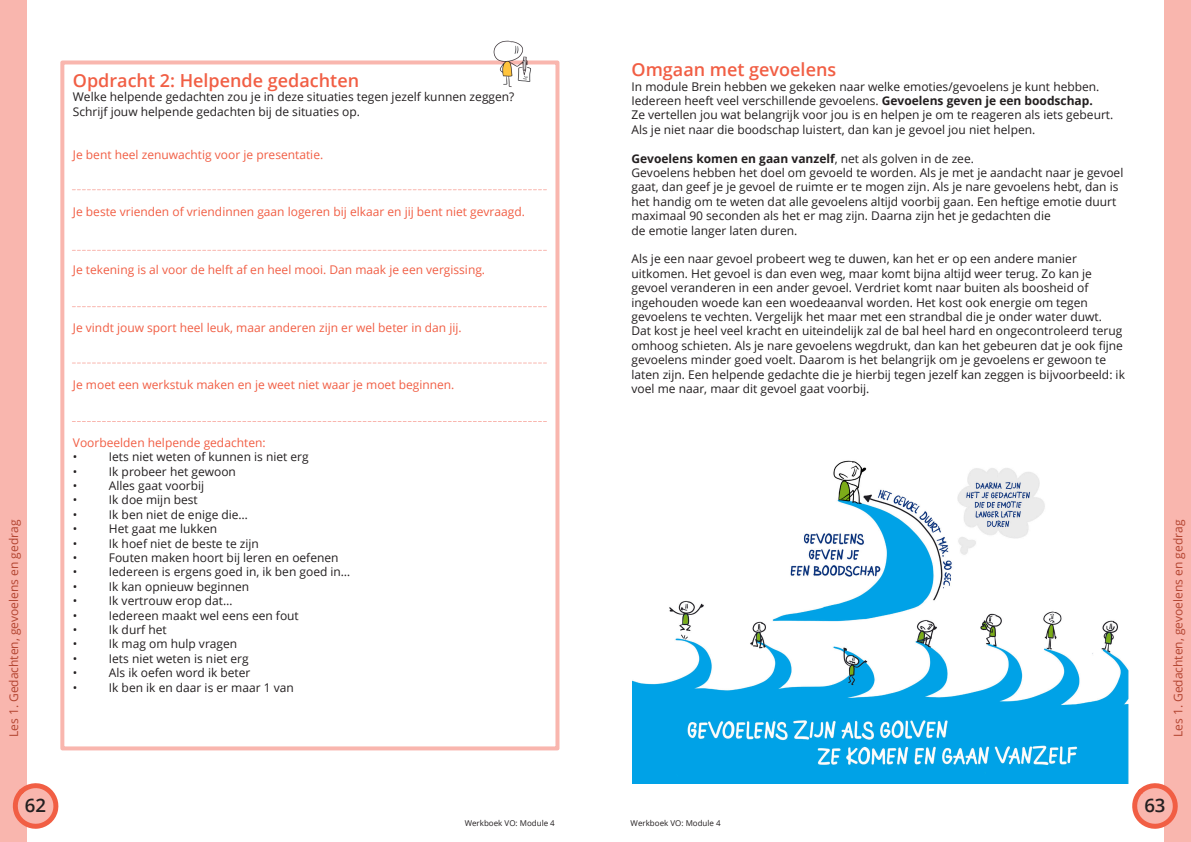
<style>
.page{position:relative;width:1191px;height:842px;background:#fff}
.page>*{position:absolute;margin:0;border:0;box-sizing:border-box;transform-origin:0 0}
.t1{font:600 18.6px "Open Sans";color:#231f20}
.Subkopje{font:600 18px "Open Sans";color:#f15e44}
.Broodtekst{font:12px/14.4px "Open Sans";color:#231f20}
.Broodtekst-2{font:12px "Open Sans";color:#f15e44}
.Broodtekst-3{font:12px "Open Sans";color:#b34430}
.t2{font:8px "Open Sans";color:#231f20}
.s1{font-weight:700}
</style>
<div class="page">
<div style="left:1164px;top:0;width:27px;height:842px;background:#f9b6ae"></div>
<div style="left:0;top:0;width:27px;height:842px;background:#f9b6ae"></div>
<svg style="left:1132px;top:783px;width:46px;height:46px"></svg>
<svg style="left:12px;top:783px;width:47px;height:46px"></svg>
<div style="left:60px;top:60px;width:499px;height:690px;border:4px solid #f9b6ae"></div>
<img style="left:490px;top:40px;width:41px;height:47px">
<svg style="left:72px;top:189px;width:474px;height:1px"></svg>
<svg style="left:72px;top:250px;width:474px;height:1px"></svg>
<svg style="left:72px;top:306px;width:474px;height:1px"></svg>
<svg style="left:72px;top:362px;width:474px;height:1px"></svg>
<svg style="left:72px;top:421px;width:474px;height:1px"></svg>
<img style="left:632px;top:460px;width:496px;height:324px">
<p class="Broodtekst-3" style="left:6px;top:737px;width:219px;rotate:-90deg">Les 1. Gedachten, gevoelens en gedrag</p>
<p class="Subkopje" style="left:73px;top:68px;width:288px">Opdracht 2: Helpende gedachten</p>
<p class="Broodtekst" style="left:73px;top:89px;width:443px">Welke helpende gedachten zou je in deze situaties tegen jezelf kunnen zeggen?<br>Schrijf jouw helpende gedachten bij de situaties op.</p>
<p class="Broodtekst-2" style="left:73px;top:146px;width:252px">Je bent heel zenuwachtig voor je presentatie.</p>
<p class="Broodtekst-2" style="left:73px;top:204px;width:453px">Je beste vrienden of vriendinnen gaan logeren bij elkaar en jij bent niet gevraagd.</p>
<p class="Broodtekst-2" style="left:73px;top:261px;width:414px">Je tekening is al voor de helft af en heel mooi. Dan maak je een vergissing.</p>
<p class="Broodtekst-2" style="left:73px;top:319px;width:390px">Je vindt jouw sport heel leuk, maar anderen zijn er wel beter in dan jij.</p>
<p class="Broodtekst-2" style="left:73px;top:377px;width:383px">Je moet een werkstuk maken en je weet niet waar je moet beginnen.</p>
<p class="Broodtekst-2" style="left:73px;top:434px;width:194px">Voorbeelden helpende gedachten:</p>
<p class="Broodtekst" style="left:73px;top:449px;width:6px">•</p>
<p class="Broodtekst" style="left:109px;top:449px;width:201px">Iets niet weten of kunnen is niet erg</p>
<p class="Broodtekst" style="left:73px;top:464px;width:6px">•</p>
<p class="Broodtekst" style="left:109px;top:464px;width:129px">Ik probeer het gewoon</p>
<p class="Broodtekst" style="left:73px;top:478px;width:6px">•</p>
<p class="Broodtekst" style="left:109px;top:478px;width:97px">Alles gaat voorbij</p>
<p class="Broodtekst" style="left:73px;top:492px;width:6px">•</p>
<p class="Broodtekst" style="left:109px;top:492px;width:90px">Ik doe mijn best</p>
<p class="Broodtekst" style="left:73px;top:507px;width:6px">•</p>
<p class="Broodtekst" style="left:109px;top:507px;width:141px">Ik ben niet de enige die…</p>
<p class="Broodtekst" style="left:73px;top:521px;width:6px">•</p>
<p class="Broodtekst" style="left:109px;top:521px;width:110px">Het gaat me lukken</p>
<p class="Broodtekst" style="left:73px;top:536px;width:6px">•</p>
<p class="Broodtekst" style="left:109px;top:536px;width:152px">Ik hoef niet de beste te zijn</p>
<p class="Broodtekst" style="left:73px;top:550px;width:6px">•</p>
<p class="Broodtekst" style="left:109px;top:550px;width:231px">Fouten maken hoort bij leren en oefenen</p>
<p class="Broodtekst" style="left:73px;top:564px;width:6px">•</p>
<p class="Broodtekst" style="left:109px;top:564px;width:243px">Iedereen is ergens goed in, ik ben goed in…</p>
<p class="Broodtekst" style="left:73px;top:579px;width:6px">•</p>
<p class="Broodtekst" style="left:109px;top:579px;width:142px">Ik kan opnieuw beginnen</p>
<p class="Broodtekst" style="left:73px;top:593px;width:6px">•</p>
<p class="Broodtekst" style="left:109px;top:593px;width:125px">Ik vertrouw erop dat…</p>
<p class="Broodtekst" style="left:73px;top:608px;width:6px">•</p>
<p class="Broodtekst" style="left:109px;top:608px;width:191px">Iedereen maakt wel eens een fout</p>
<p class="Broodtekst" style="left:73px;top:622px;width:6px">•</p>
<p class="Broodtekst" style="left:109px;top:622px;width:59px">Ik durf het</p>
<p class="Broodtekst" style="left:73px;top:636px;width:6px">•</p>
<p class="Broodtekst" style="left:109px;top:636px;width:130px">Ik mag om hulp vragen</p>
<p class="Broodtekst" style="left:73px;top:651px;width:6px">•</p>
<p class="Broodtekst" style="left:109px;top:651px;width:141px">Iets niet weten is niet erg</p>
<p class="Broodtekst" style="left:73px;top:665px;width:6px">•</p>
<p class="Broodtekst" style="left:109px;top:665px;width:143px">Als ik oefen word ik beter</p>
<p class="Broodtekst" style="left:73px;top:680px;width:6px">•</p>
<p class="Broodtekst" style="left:109px;top:680px;width:186px">Ik ben ik en daar is er maar 1 van</p>
<p class="Subkopje" style="left:631px;top:57px;width:206px">Omgaan met gevoelens</p>
<p class="Broodtekst" style="left:631px;top:79px;width:483px">In module Brein hebben we gekeken naar welke emoties/gevoelens je kunt hebben.<br>Iedereen heeft veel verschillende gevoelens. <span class="s1">Gevoelens geven je een boodschap.<br></span>Ze vertellen jou wat belangrijk voor jou is en helpen je om te reageren als iets gebeurt.<br>Als je niet naar die boodschap luistert, dan kan je gevoel jou niet helpen.</p>
<p class="Broodtekst" style="left:631px;top:151px;width:493px"><span class="s1">Gevoelens komen en gaan vanzelf</span>, net als golven in de zee.<br>Gevoelens hebben het doel om gevoeld te worden. Als je met je aandacht naar je gevoel gaat, dan geef je je gevoel de ruimte er te mogen zijn. Als je nare gevoelens hebt, dan is het handig om te weten dat alle gevoelens altijd voorbij gaan. Een heftige emotie duurt maximaal 90 seconden als het er mag zijn. Daarna zijn het je gedachten die<br>de emotie langer laten duren.</p>
<p class="Broodtekst" style="left:631px;top:252px;width:495px">Als je een naar gevoel probeert weg te duwen, kan het er op een andere manier uitkomen. Het gevoel is dan even weg, maar komt bijna altijd weer terug. Zo kan je gevoel veranderen in een ander gevoel. Verdriet komt naar buiten als boosheid of ingehouden woede kan een woedeaanval worden. Het kost ook energie om tegen gevoelens te vechten. Vergelijk het maar met een strandbal die je onder water duwt.<br>Dat kost je heel veel kracht en uiteindelijk zal de bal heel hard en ongecontroleerd terug omhoog schieten. Als je nare gevoelens wegdrukt, dan kan het gebeuren dat je ook fijne gevoelens minder goed voelt. Daarom is het belangrijk om je gevoelens er gewoon te laten zijn. Een helpende gedachte die je hierbij tegen jezelf kan zeggen is bijvoorbeeld: ik voel me naar, maar dit gevoel gaat voorbij.</p>
<p class="Broodtekst-3" style="left:1169px;top:737px;width:219px;rotate:-90deg">Les 1. Gedachten, gevoelens en gedrag</p>
<h1 class="t1" style="left:25px;top:793px;width:23px">62</h1>
<h1 class="t1" style="left:1144px;top:793px;width:23px">63</h1>
<p class="t2" style="left:465px;top:817px;width:92px">Werkboek VO: Module 4</p>
<p class="t2" style="left:630px;top:817px;width:92px">Werkboek VO: Module 4</p>
</div>
